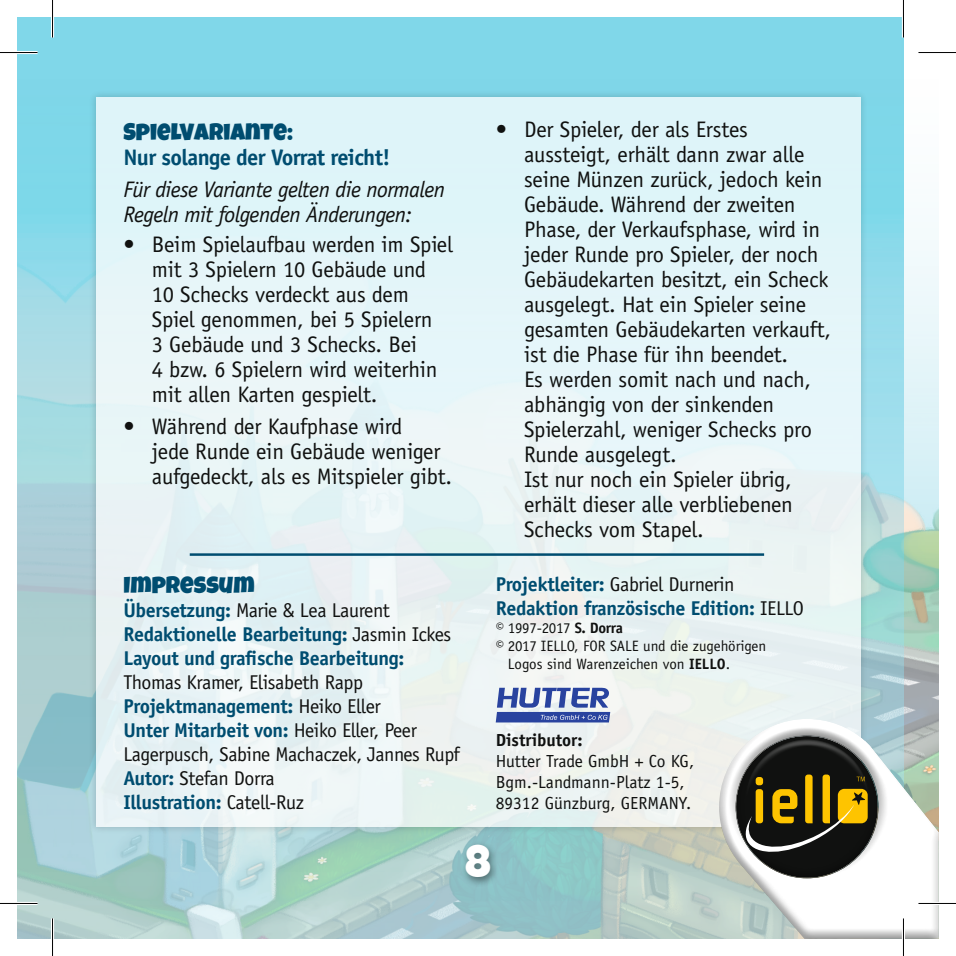
<style>
.page{position:relative;width:956px;height:956px;background:#fff}
.page>*{position:absolute;margin:0;border:0;box-sizing:border-box;transform-origin:0 0}
.t1{font:45px "Luckiest Guy";color:#fff}
.t2{font:23.5px "Luckiest Guy";color:#004d70}
.t3{font:22.5px/25px "Officina Sans Std";letter-spacing:-.01em;color:#101110}
.t4{font:italic 22.5px/25px "Officina Sans Std";letter-spacing:-.025em;color:#101110}
.t5{font:700 22.5px "Officina Sans Std";letter-spacing:-.03em;color:#004d70}
.t6{font:20px/24px "Officina Sans Std";letter-spacing:-.02em;color:#101110}
.t7{font:700 20px/24px "Officina Sans Std";letter-spacing:-.02em;color:#004d70}
.t8{font:17.5px/21px "Officina Sans Std";color:#101110}
.t9{font:700 17.5px "Officina Sans Std";color:#101110}
.t10{font:15px "Officina Sans Std";color:#101110}
.t11{font:15px "Officina Sans Std";letter-spacing:-.02em;color:#101110}
.s1{font-weight:400;color:#101110}
.s2{font-weight:700;color:#004d70}
.s3{font-weight:700}
</style>
<div class="page">
<img style="left:17px;top:17px;width:921px;height:921px">
<div style="left:460px;top:840px;width:39px;height:47px;background:#101110;opacity:.5"></div>
<div style="left:88px;top:89px;width:779px;height:745px;background:#101110;opacity:.25"></div>
<div style="left:96px;top:97px;width:764px;height:729px;background:#e5f5f9"></div>
<div style="left:116px;top:568px;width:693px;height:248px;background:#ecf3f3"></div>
<hr style="left:190px;top:553px;width:574px;height:2px;background:#004d70">
<div style="left:714px;top:720px;width:224px;height:218px;background:#101110;opacity:.75"></div>
<svg style="left:495px;top:687px;width:115px;height:35px"></svg>
<hr style="left:0;top:51px;width:38px;height:3px;background:#fff">
<hr style="left:918px;top:51px;width:37px;height:3px;background:#fff">
<hr style="left:0;top:901px;width:38px;height:3px;background:#fff">
<hr style="left:918px;top:901px;width:37px;height:3px;background:#fff">
<hr style="left:51px;top:0;width:3px;height:37px;background:#fff">
<hr style="left:51px;top:918px;width:3px;height:37px;background:#fff">
<hr style="left:901px;top:0;width:3px;height:37px;background:#fff">
<hr style="left:901px;top:918px;width:3px;height:37px;background:#fff">
<hr style="left:0;top:52px;width:38px;height:1px;background:#000">
<hr style="left:918px;top:52px;width:37px;height:1px;background:#000">
<hr style="left:0;top:902px;width:38px;height:1px;background:#000">
<hr style="left:918px;top:902px;width:37px;height:1px;background:#000">
<hr style="left:52px;top:0;width:1px;height:37px;background:#000">
<hr style="left:52px;top:918px;width:1px;height:37px;background:#000">
<hr style="left:902px;top:0;width:1px;height:37px;background:#000">
<hr style="left:902px;top:918px;width:1px;height:37px;background:#000">
<p class="t2" style="left:123px;top:116px;width:171px">SPIELVARIANTE:</p>
<p class="t5" style="left:123px;top:143px;width:268px">N ur solange der Vorrat reicht!</p>
<p class="t4" style="left:123px;top:177px;width:323px">Für diese Variante gelten die normalen<br>Regeln mit folgenden Änderungen:</p>
<p class="t3" style="left:152px;top:232px;width:303px;text-indent:-28px">• Beim Spielaufbau werden im Spiel mit 3 Spielern 10 Gebäude und<br>10 Schecks verdeckt aus dem<br>Spiel genommen, bei 5 Spielern<br>3 Gebäude und 3 Schecks. Bei<br>4 bzw. 6 Spielern wird weiterhin mit allen Karten gespielt.</p>
<p class="t3" style="left:152px;top:414px;width:302px;text-indent:-28px">• Während der Kaufphase wird<br>jede Runde ein Gebäude weniger aufgedeckt, als es Mitspieler gibt.</p>
<p class="t2" style="left:123px;top:569px;width:133px">IMPRESSUM</p>
<p class="t7" style="left:123px;top:598px;width:329px">Übersetzung: <span class="s1">Marie &amp; Lea Laurent<br></span>Redaktionelle Bearbeitung: <span class="s1">Jasmin Ickes<br></span>Layout und grafische Bearbeitung:</p>
<p class="t6" style="left:123px;top:670px;width:338px">Thomas Kramer, Elisabeth Rapp<br><span class="s2">Projektmanagement:</span> Heiko Eller<br><span class="s2">Unter Mitarbeit von:</span> Heiko Eller, Peer<br>Lagerpusch, Sabine Machaczek, Jannes Rupf<br><span class="s2">Autor:</span> Stefan Dorra<br><span class="s2">Illustration:</span> Catell-Ruz</p>
<p class="t3" style="left:524px;top:117px;width:308px;text-indent:-28px">• Der Spieler, der als Erstes aussteigt, erhält dann zwar alle seine Münzen zurück, jedoch kein<br>Gebäude. Während der zweiten<br>Phase, der Verkaufsphase, wird in jeder Runde pro Spieler, der noch<br>Gebäudekarten besitzt, ein Scheck ausgelegt. Hat ein Spieler seine gesamten Gebäudekarten verkauft, ist die Phase für ihn beendet.<br>Es werden somit nach und nach, abhängig von der sinkenden<br>Spielerzahl, weniger Schecks pro<br>Runde ausgelegt.<br>Ist nur noch ein Spieler übrig, erhält dieser alle verbliebenen<br>Schecks vom Stapel.</p>
<p class="t7" style="left:495px;top:571px;width:310px">Projektleiter: <span class="s1">Gabriel Durnerin<br></span>Redaktion französische Edition: <span class="s1">IELLO</span></p>
<p class="t11" style="left:495px;top:619px;width:129px"><span class="s3">©</span> 1997-2017 <span class="s3">S. Dorra</span></p>
<p class="t10" style="left:495px;top:637px;width:272px"><span class="s3">©</span> 2017 IELLO, FOR SALE und die zugehörigen</p>
<p class="t10" style="left:508px;top:655px;width:224px">Logos sind Warenzeichen von <span class="s3">IELLO</span>.</p>
<p class="t9" style="left:495px;top:729px;width:88px">Distributor:</p>
<p class="t8" style="left:495px;top:750px;width:200px">Hutter Trade GmbH + Co KG,<br>Bgm.-Landmann-Platz 1-5,<br>89312 Günzburg, GERMANY.</p>
<h1 class="t1" style="left:465px;top:831px;width:27px">8</h1>
</div>
